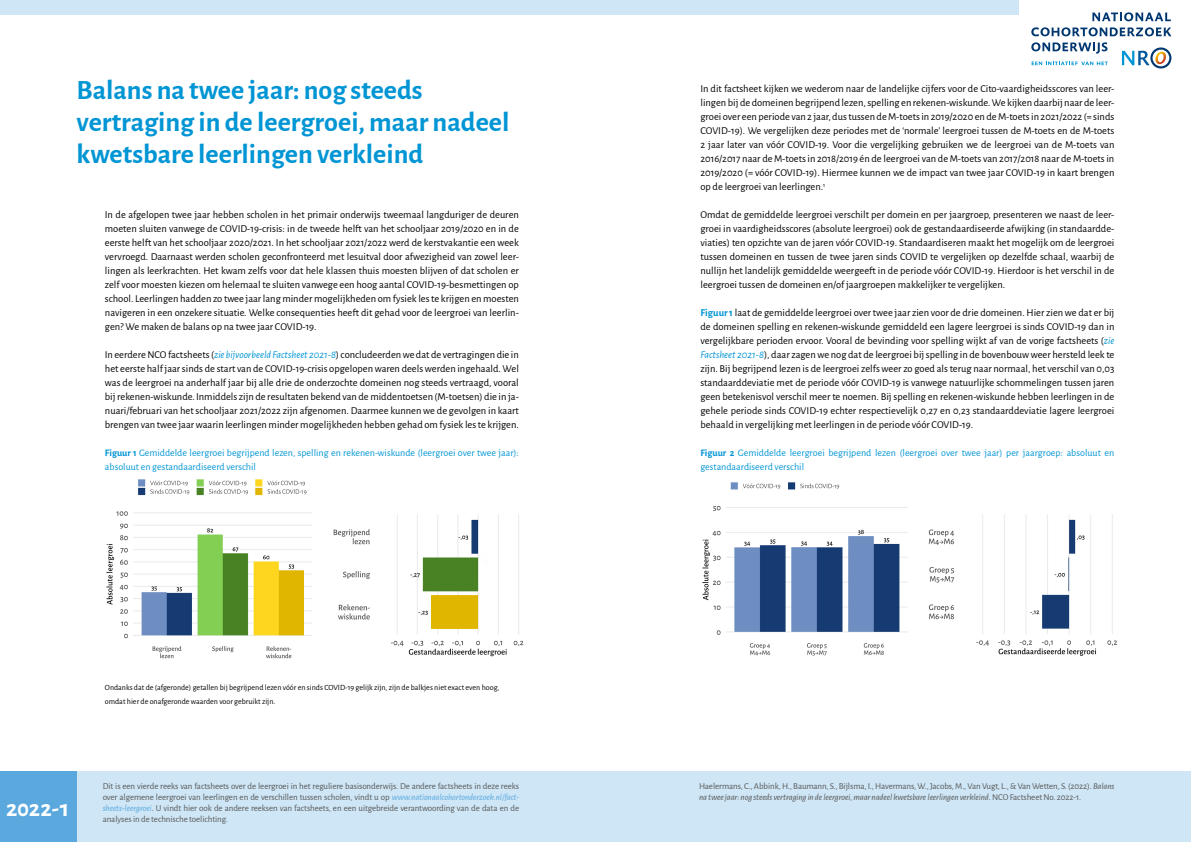
<style>
.page{position:relative;width:1191px;height:842px;background:#fff}
.page>*{position:absolute;margin:0;border:0;box-sizing:border-box;transform-origin:0 0}
.t1{font:700 28px/32px "Alegreya Sans";color:#0095d4}
.t2{font:700 24px "Alegreya Sans";color:#fff}
.t3{font:10.5px/14px "Alegreya Sans";color:#000;text-align:justify}
.t4{font:10px/14px "Alegreya Sans";color:#0095d4}
.t5{font:9px/11px "Alegreya Sans";letter-spacing:-.01em;color:#575756;text-align:justify}
.t6{font:8px/14px "Alegreya Sans";color:#000}
.s1{font-style:italic;color:#0095d4}
.s2{font-weight:700}
.s3{font-style:italic;color:#5aa8de}
.s4{font-weight:700;color:#0095d4}
.s5{font-style:italic}
</style>
<div class="page">
<div style="left:0;top:0;width:1191px;height:14px;background:#cee6f6"></div>
<div style="left:1019px;top:0;width:172px;height:92px;background:#fff"></div>
<svg style="left:1122px;top:47px;width:49px;height:21px"></svg>
<svg style="left:1031px;top:62px;width:76px;height:3px"></svg>
<svg style="left:1092px;top:12px;width:78px;height:9px"></svg>
<svg style="left:1031px;top:27px;width:140px;height:9px"></svg>
<svg style="left:1031px;top:42px;width:76px;height:12px"></svg>
<div style="left:0;top:771px;width:1191px;height:71px;background:#cee6f6"></div>
<div style="left:0;top:771px;width:77px;height:71px;background:#5aa8de"></div>
<img style="left:702px;top:482px;width:416px;height:174px">
<img style="left:106px;top:479px;width:418px;height:180px">
<h1 class="t1" style="left:77px;top:72px;width:434px">Balans na twee jaar: nog steeds vertraging in de leergroei, maar nadeel kwetsbare leerlingen verkleind</h1>
<p class="t3" style="left:105px;top:207px;width:415px">In de afgelopen twee jaar hebben scholen in het primair onderwijs tweemaal langduriger de deuren moeten sluiten vanwege de COVID-19-crisis: in de tweede helft van het schooljaar 2019/2020 en in de eerste helft van het schooljaar 2020/2021. In het schooljaar 2021/2022 werd de kerstvakantie een week vervroegd. Daarnaast werden scholen geconfronteerd met lesuitval door afwezigheid van zowel leer&shy;lingen als leerkrachten. Het kwam zelfs voor dat hele klassen thuis moesten blijven of dat scholen er zelf voor moesten kiezen om helemaal te sluiten vanwege een hoog aantal COVID-19-besmettingen op school. Leerlingen hadden zo twee jaar lang minder mogelijkheden om fysiek les te krijgen en moesten navigeren in een onzekere situatie. Welke consequenties heeft dit gehad voor de leergroei van leerlin&shy;gen? We maken de balans op na twee jaar COVID-19.</p>
<p class="t3" style="left:105px;top:347px;width:415px">In eerdere NCO factsheets (<span class="s1">zie bijvoorbeeld Factsheet 2021-8</span>) concludeerden we dat de vertragingen die in het eerste half jaar sinds de start van de COVID-19-crisis opgelopen waren deels werden ingehaald. Wel was de leergroei na anderhalf jaar bij alle drie de onderzochte domeinen nog steeds vertraagd, vooral bij rekenen-wiskunde. Inmiddels zijn de resultaten bekend van de middentoetsen (M-toetsen) die in ja&shy;nuari/februari van het schooljaar 2021/2022 zijn afgenomen. Daarmee kunnen we de gevolgen in kaart brengen van twee jaar waarin leerlingen minder mogelijkheden hebben gehad om fysiek les te krijgen.</p>
<p class="t4" style="left:105px;top:445px;width:415px"><span class="s2">Figuur 1</span> Gemiddelde leergroei begrijpend lezen, spelling en rekenen-wiskunde (leergroei over twee jaar): absoluut en gestandaardiseerd verschil</p>
<h2 class="t2" style="left:6px;top:791px;width:66px">2022-1</h2>
<p class="t6" style="left:105px;top:680px;width:396px">Ondanks dat de (afgeronde) getallen bij begrijpend lezen vóór en sinds COVID-19 gelijk zijn, zijn de balkjes niet exact even hoog, omdat hier de onafgeronde waarden voor gebruikt zijn.</p>
<p class="t5" style="left:103px;top:780px;width:418px">Dit is een vierde reeks van factsheets over de leergroei in het reguliere basisonderwijs. De andere factsheets in deze reeks over algemene leergroei van leerlingen en de verschillen tussen scholen, vindt u op <span class="s3">www.nationaalcohortonderzoek.nl/fact&shy;sheets-leergroei</span>. U vindt hier ook de andere reeksen van factsheets, en een uitgebreide verantwoording van de data en de analyses in de technische toelichting.</p>
<p class="t3" style="left:700px;top:81px;width:415px">In dit factsheet kijken we wederom naar de landelijke cijfers voor de Cito-vaardigheidsscores van leer&shy;lingen bij de domeinen begrijpend lezen, spelling en rekenen-wiskunde. We kijken daarbij naar de leer&shy;groei over een periode van 2 jaar, dus tussen de M-toets in 2019/2020 en de M-toets in 2021/2022 (= sinds COVID-19). We vergelijken deze periodes met de ‘normale’ leergroei tussen de M-toets en de M-toets 2 jaar later van vóór COVID-19. Voor die vergelijking gebruiken we de leergroei van de M-toets van 2016/2017 naar de M-toets in 2018/2019 én de leergroei van de M-toets van 2017/2018 naar de M-toets in 2019/2020 (= vóór COVID-19). Hiermee kunnen we de impact van twee jaar COVID-19 in kaart brengen op de leergroei van leerlingen.<sup>1</sup></p>
<p class="t3" style="left:700px;top:207px;width:415px">Omdat de gemiddelde leergroei verschilt per domein en per jaargroep, presenteren we naast de leer&shy;groei in vaardigheidsscores (absolute leergroei) ook de gestandaardiseerde afwijking (in standaardde&shy;viaties) ten opzichte van de jaren vóór COVID-19. Standaardiseren maakt het mogelijk om de leergroei tussen domeinen en tussen de twee jaren sinds COVID te vergelijken op dezelfde schaal, waarbij de nullijn het landelijk gemiddelde weergeeft in de periode vóór COVID-19. Hierdoor is het verschil in de leergroei tussen de domeinen en/of jaargroepen makkelijker te vergelijken.</p>
<p class="t3" style="left:700px;top:305px;width:415px"><span class="s4">Figuur 1</span> laat de gemiddelde leergroei over twee jaar zien voor de drie domeinen. Hier zien we dat er bij de domeinen spelling en rekenen-wiskunde gemiddeld een lagere leergroei is sinds COVID-19 dan in vergelijkbare perioden ervoor. Vooral de bevinding voor spelling wijkt af van de vorige factsheets (<span class="s1">zie Factsheet 2021-8</span>), daar zagen we nog dat de leergroei bij spelling in de bovenbouw weer hersteld leek te zijn. Bij begrijpend lezen is de leergroei zelfs weer zo goed als terug naar normaal, het verschil van 0,03 standaarddeviatie met de periode vóór COVID-19 is vanwege natuurlijke schommelingen tussen jaren geen betekenisvol verschil meer te noemen. Bij spelling en rekenen-wiskunde hebben leerlingen in de gehele periode sinds COVID-19 echter respectievelijk 0,27 en 0,23 standaarddeviatie lagere leergroei behaald in vergelijking met leerlingen in de periode vóór COVID-19.</p>
<p class="t4" style="left:700px;top:445px;width:415px"><span class="s2">Figuur 2</span> Gemiddelde leergroei begrijpend lezen (leergroei over twee jaar) per jaargroep: absoluut en gestandaardiseerd verschil</p>
<p class="t5" style="left:699px;top:780px;width:417px">Haelermans, C., Abbink, H., Baumann, S., Bijlsma, I., Havermans, W., Jacobs, M., Van Vugt, L., &amp; Van Wetten, S. (2022). <span class="s5">Balans na twee jaar: nog steeds vertraging in de leergroei, maar nadeel kwetsbare leerlingen verkleind</span>. NCO Factsheet No. 2022-1.</p>
</div>
